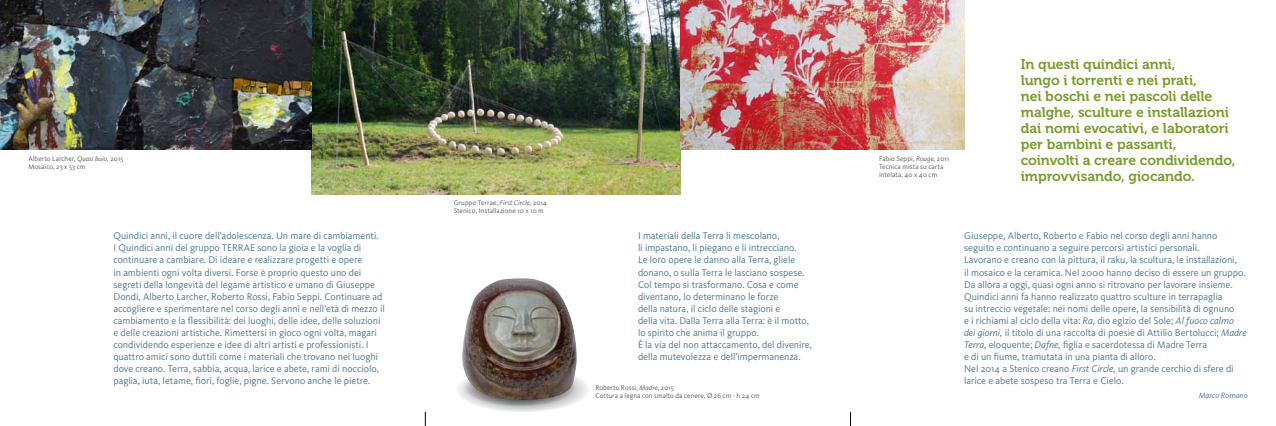
<style>
.page{position:relative;width:1276px;height:426px;background:#fff}
.page>*{position:absolute;margin:0;border:0;box-sizing:border-box;transform-origin:0 0}
.t1{font:14px/16px "Museo 700";letter-spacing:-.005em;color:#799c2a}
.t2{font:10px/12px "Kievit";letter-spacing:-.005em;color:#4b778b}
.t3{font:italic 8px "Kievit";letter-spacing:.005em;color:#4b778b}
.t4{font:7px/8px "Kievit";letter-spacing:.01em;color:#58595b}
.s1{font-style:italic}
</style>
<div class="page">
<img style="left:312px;top:0;width:368px;height:194px">
<svg style="left:455px;top:366px;width:135px;height:45px"></svg>
<svg style="left:464px;top:369px;width:111px;height:36px"></svg>
<img style="left:459px;top:278px;width:118px;height:123px">
<svg style="left:425px;top:411px;width:1px;height:14px"></svg>
<svg style="left:850px;top:411px;width:1px;height:14px"></svg>
<img style="left:680px;top:0;width:284px;height:149px">
<img style="left:0;top:0;width:312px;height:149px">
<p class="t4" style="left:28px;top:154px;width:96px">Alberto Larcher, <span class="s1">Quasi buio,</span> 2015<br>Mosaico, 23 x 53 cm</p>
<p class="t2" style="left:113px;top:230px;width:273px">Quindici anni, il cuore dell’adolescenza. Un mare di cambiamenti.<br>I Quindici anni del gruppo TERRAE sono la gioia e la voglia di continuare a cambiare. Di ideare e realizzare progetti e opere<br>in ambienti ogni volta diversi. Forse è proprio questo uno dei segreti della longevità del legame artistico e umano di Giuseppe Dondi, Alberto Larcher, Roberto Rossi, Fabio Seppi. Continuare ad accogliere e sperimentare nel corso degli anni e nell’età di mezzo il cambiamento e la flessibilità: dei luoghi, delle idee, delle soluzioni e delle creazioni artistiche. Rimettersi in gioco ogni volta, magari condividendo esperienze e idee di altri artisti e professionisti. I quattro amici sono duttili come i materiali che trovano nei luoghi dove creano. Terra, sabbia, acqua, larice e abete, rami di nocciolo, paglia, iuta, letame, fiori, foglie, pigne. Servono anche le pietre.</p>
<p class="t4" style="left:454px;top:199px;width:95px">Gruppo Terrae, <span class="s1">First Circle,</span> 2014<br>Stenico, Installazione 10 x 10 m</p>
<p class="t4" style="left:879px;top:155px;width:72px">Fabio Seppi, <span class="s1">Rouge,</span> 2011<br>Tecnica mista su carta intelata, 40 x 40 cm</p>
<h1 class="t1" style="left:1020px;top:56px;width:216px">In questi quindici anni,<br>lungo i torrenti e nei prati,<br>nei boschi e nei pascoli delle malghe, sculture e installazioni dai nomi evocativi, e laboratori per bambini e passanti, coinvolti a creare condividendo, improvvisando, giocando.</h1>
<p class="t2" style="left:638px;top:230px;width:175px">I materiali della Terra li mescolano,<br>li impastano, li piegano e li intrecciano.<br>Le loro opere le danno alla Terra, gliele donano, o sulla Terra le lasciano sospese.<br>Col tempo si trasformano. Cosa e come diventano, lo determinano le forze<br>della natura, il ciclo delle stagioni e<br>della vita. Dalla Terra alla Terra: è il motto, lo spirito che anima il gruppo.<br>È la via del non attaccamento, del divenire, della mutevolezza e dell’impermanenza.</p>
<p class="t2" style="left:964px;top:230px;width:284px">Giuseppe, Alberto, Roberto e Fabio nel corso degli anni hanno seguito e continuano a seguire percorsi artistici personali.<br>Lavorano e creano con la pittura, il raku, la scultura, le installazioni,<br>il mosaico e la ceramica. Nel 2000 hanno deciso di essere un gruppo.<br>Da allora a oggi, quasi ogni anno si ritrovano per lavorare insieme.<br>Quindici anni fa hanno realizzato quattro sculture in terrapaglia<br>su intreccio vegetale: nei nomi delle opere, la sensibilità di ognuno<br>e i richiami al ciclo della vita: <span class="s1">Ra,</span> dio egizio del Sole; <span class="s1">Al fuoco calmo dei giorni,</span> il titolo di una raccolta di poesie di Attilio Bertolucci; <span class="s1">Madre Terra,</span> eloquente; <span class="s1">Dafne,</span> figlia e sacerdotessa di Madre Terra<br>e di un fiume, tramutata in una pianta di alloro.<br>Nel 2014 a Stenico creano <span class="s1">First Circle,</span> un grande cerchio di sfere di larice e abete sospeso tra Terra e Cielo.</p>
<p class="t3" style="left:1198px;top:390px;width:50px">Marco Romano</p>
<p class="t4" style="left:595px;top:383px;width:166px">Roberto Rossi, <span class="s1">Madre</span>, 2015<br>Cottura a legna con smalto da cenere, Ø 26 cm - h 24 cm</p>
</div>
